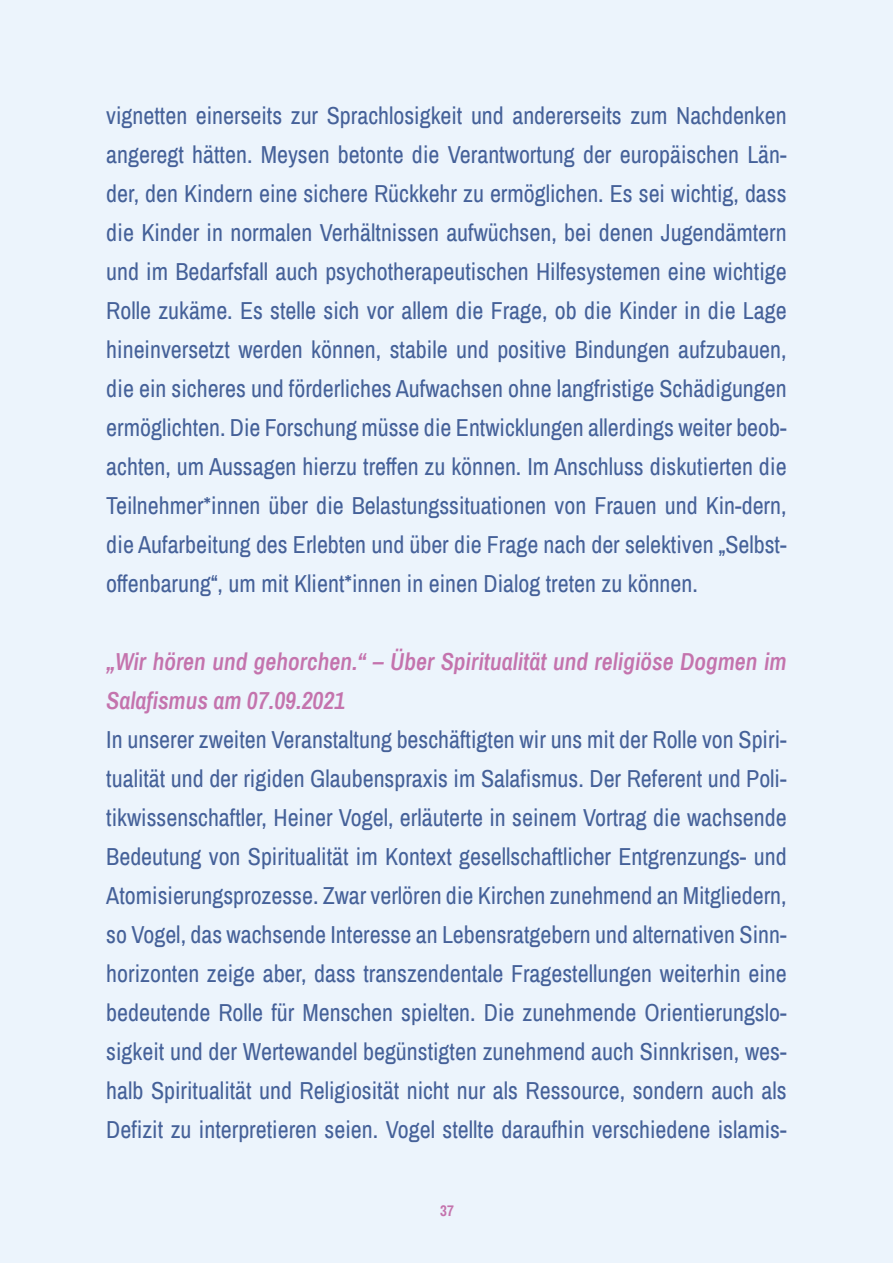
<style>
.page{position:relative;width:893px;height:1263px;background:#ecf4fc}
.page>*{position:absolute;margin:0;border:0;box-sizing:border-box;transform-origin:0 0}
.t1{font:24px/39px "Archivo Narrow";color:#456199;text-align:justify}
.t2{font:italic 600 24px/39px "Archivo Narrow";color:#c473ad}
.t3{font:700 15px "Archivo Narrow";color:#c473ad}
</style>
<div class="page">
<p class="t1" style="left:106px;top:95px;width:682px">vignetten einerseits zur Sprachlosigkeit und andererseits zum Nachdenken angeregt hätten. Meysen betonte die Verantwortung der europäischen Län&shy;der, den Kindern eine sichere Rückkehr zu ermöglichen. Es sei wichtig, dass die Kinder in normalen Verhältnissen aufwüchsen, bei denen Jugendämtern und im Bedarfsfall auch psychotherapeutischen Hilfesystemen eine wichtige Rolle zukäme. Es stelle sich vor allem die Frage, ob die Kinder in die Lage hineinversetzt werden können, stabile und positive Bindungen aufzubauen, die ein sicheres und förderliches Aufwachsen ohne langfristige Schädigungen ermöglichten. Die Forschung müsse die Entwicklungen allerdings weiter beob&shy;achten, um Aussagen hierzu treffen zu können. Im Anschluss diskutierten die Teilnehmer*innen über die Belastungssituationen von Frauen und Kin-dern, die Aufarbeitung des Erlebten und über die Frage nach der selektiven „Selbst&shy;offenbarung“, um mit Klient*innen in einen Dialog treten zu können.</p>
<p class="t2" style="left:106px;top:641px;width:682px">„Wir hören und gehorchen.“ – Über Spiritualität und religiöse Dogmen im<br>Salafismus am 07.09.2021</p>
<p class="t1" style="left:106px;top:719px;width:682px">In unserer zweiten Veranstaltung beschäftigten wir uns mit der Rolle von Spiri&shy;tualität und der rigiden Glaubenspraxis im Salafismus. Der Referent und Poli&shy;tikwissenschaftler, Heiner Vogel, erläuterte in seinem Vortrag die wachsende Bedeutung von Spiritualität im Kontext gesellschaftlicher Entgrenzungs- und Atomisierungsprozesse. Zwar verlören die Kirchen zunehmend an Mitgliedern, so Vogel, das wachsende Interesse an Lebensratgebern und alternativen Sinn&shy;horizonten zeige aber, dass transzendentale Fragestellungen weiterhin eine bedeutende Rolle für Menschen spielten. Die zunehmende Orientierungslo&shy;sigkeit und der Wertewandel begünstigten zunehmend auch Sinnkrisen, wes&shy;halb Spiritualität und Religiosität nicht nur als Ressource, sondern auch als Defizit zu interpretieren seien. Vogel stellte daraufhin verschiedene islamis-</p>
<p class="t3" style="left:440px;top:1200px;width:15px">37</p>
</div>
